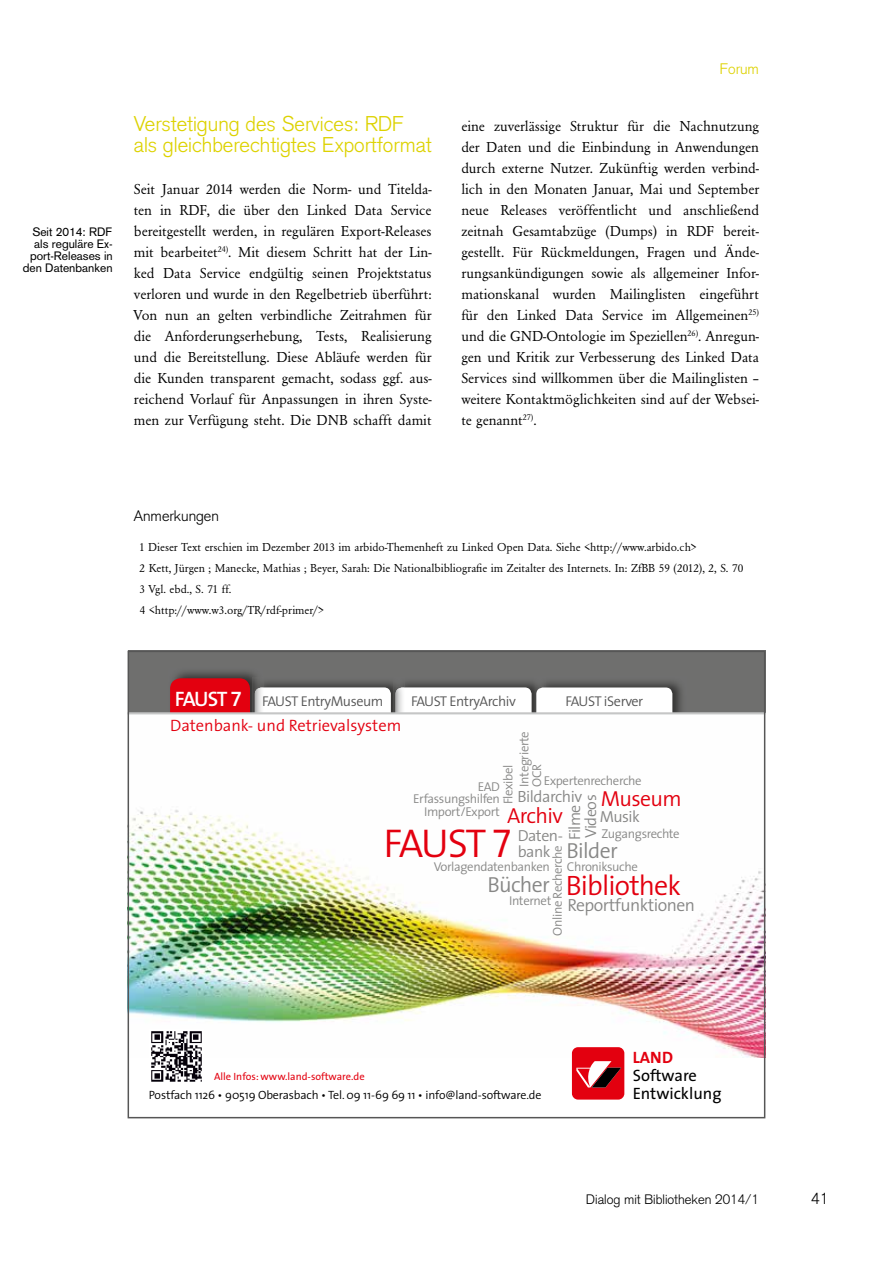
<style>
.page{position:relative;width:893px;height:1263px;background:#fff}
.page>*{position:absolute;margin:0;border:0;box-sizing:border-box;transform-origin:0 0}
.t1{font:300 40.35px "The Sans";letter-spacing:-.065em;color:#e3000f}
.t2{font:300 28.05px "The Sans";letter-spacing:-.03em;color:#e3000f}
.t3{font:300 21.75px "The Sans";letter-spacing:-.03em;color:#e3000f}
.t4{font:300 21.75px "The Sans";letter-spacing:-.03em;color:#878786}
.t5{font:300 21px/21px "Basic Commercial LT";color:#ddd200}
.t6{font:300 17.7px "The Sans";letter-spacing:-.03em;color:#878786}
.t7{font:300 16.5px "The Sans";color:#e3000f}
.t8{font:16.5px "The Sans";color:#000}
.t9{font:700 16.5px "The Sans";color:#e3000f}
.t10{font:300 16.2px "The Sans";letter-spacing:-.03em;color:#878786}
.t11{font:300 16.05px/16px "The Sans";letter-spacing:-.03em;color:#878786}
.t12{font:300 15.75px "Basic Commercial LT";color:#000}
.t13{font:15px/21px "URW Garamond T";color:#000;text-align:justify}
.t14{font:300 15px "Basic Commercial LT";color:#000}
.t15{font:300 15px "Basic Commercial LT";color:#ddd200}
.t16{font:300 14.25px "The Sans";letter-spacing:-.03em;color:#565656}
.t17{font:300 13.5px "Basic Commercial LT";color:#000}
.t18{font:300 12.75px/12.8px "The Sans";letter-spacing:-.03em;color:#878786}
.t19{font:12px/21px "URW Garamond T";color:#000}
.t20{font:300 12px "The Sans";letter-spacing:-.01em;color:#000}
.t21{font:12px/12px "Basic Commercial LT";color:#000;text-align:right}
.t22{font:10.5px "The Sans";color:#e3000f}
.s1{font-weight:600;font-size:21px;color:#fff}
.s2{font-family:"The Sans Semi Bold Expert";font-weight:400;font-size:21px;color:#fff}
.s3{font-family:"The Sans Semi Light Caps";font-weight:400}
</style>
<div class="page">
<img style="left:128px;top:651px;width:637px;height:467px">
<svg style="left:149px;top:1028px;width:55px;height:56px"></svg>
<p class="t21" style="left:23px;top:226px;width:91px">Seit 2014: RDF als reguläre Ex&shy;port-Releases in den Datenbanken</p>
<h3 class="t5" style="left:134px;top:113px;width:299px">Verstetigung des Services: RDF als gleichberechtigtes Exportformat</h3>
<p class="t13" style="left:134px;top:179px;width:299px">Seit Januar 2014 werden die Norm- und Titelda&shy;ten in RDF, die über den Linked Data Service bereitgestellt werden, in regulären Export-Releases mit bearbeitet<sup>24)</sup>. Mit diesem Schritt hat der Lin&shy;ked Data Service endgültig seinen Projektstatus verloren und wurde in den Regelbetrieb überführt:<br>Von nun an gelten verbindliche Zeitrahmen für die Anforderungserhebung, Tests, Realisierung und die Bereitstellung. Diese Abläufe werden für die Kunden transparent gemacht, sodass ggf. aus&shy;reichend Vorlauf für Anpassungen in ihren Syste&shy;men zur Verfügung steht. Die DNB schafft damit</p>
<p class="t15" style="left:720px;top:60px;width:41px">Forum</p>
<p class="t13" style="left:461px;top:116px;width:299px">eine zuverlässige Struktur für die Nachnutzung der Daten und die Einbindung in Anwendungen durch externe Nutzer. Zukünftig werden verbind&shy;lich in den Monaten Januar, Mai und September neue Releases veröffentlicht und anschließend zeitnah Gesamtabzüge (Dumps) in RDF bereit&shy;gestellt. Für Rückmeldungen, Fragen und Ände&shy;rungsankündigungen sowie als allgemeiner Infor&shy;mationskanal wurden Mailinglisten eingeführt für den Linked Data Service im Allgemeinen<sup>25) </sup>und die GND-Ontologie im Speziellen<sup>26)</sup>. Anregun&shy;gen und Kritik zur Verbesserung des Linked Data Services sind willkommen über die Mailinglisten – weitere Kontaktmöglichkeiten sind auf der Websei&shy;te genannt<sup>27)</sup>.</p>
<p class="t14" style="left:134px;top:507px;width:87px">Anmerkungen</p>
<p class="t19" style="left:139px;top:537px;width:606px">1 Dieser Text erschien im Dezember 2013 im arbido-Themenheft zu Linked Open Data. Siehe &lt;http://www.arbido.ch&gt;<br>2 Kett, Jürgen ; Manecke, Mathias ; Beyer, Sarah: Die Nationalbibliografie im Zeitalter des Internets. In: ZfBB 59 (2012), 2, S. 70<br>3 Vgl. ebd., S. 71 ff.<br>4 &lt;http://www.w3.org/TR/rdf-primer/&gt;</p>
<p class="t16" style="left:175px;top:689px;width:210px"><span class="s1">FAUST</span> <span class="s2">7</span> FAUST EntryMuseum</p>
<p class="t16" style="left:411px;top:689px;width:106px">FAUST EntryArchiv</p>
<p class="t16" style="left:565px;top:689px;width:79px">FAUST iServer</p>
<p class="t7" style="left:170px;top:711px;width:233px">Datenbank- und Retrievalsystem</p>
<p class="t18" style="left:517px;top:786px;width:57px;rotate:-90deg">Integrierte<br>OCR</p>
<p class="t18" style="left:501px;top:804px;width:41px;rotate:-90deg">Flexibel</p>
<p class="t18" style="left:544px;top:774px;width:99px">Expertenrecherche</p>
<p class="t18" style="left:478px;top:779px;width:24px">EAD</p>
<p class="t10" style="left:518px;top:783px;width:66px">Bildarchiv</p>
<h3 class="t3" style="left:601px;top:781px;width:82px">Museum</h3>
<p class="t18" style="left:413px;top:792px;width:88px">Erfassungshilfen</p>
<p class="t11" style="left:582px;top:838px;width:45px;rotate:-90deg">Videos</p>
<p class="t11" style="left:566px;top:840px;width:37px;rotate:-90deg">Filme</p>
<p class="t11" style="left:600px;top:808px;width:42px">Musik</p>
<h3 class="t3" style="left:507px;top:797px;width:57px">Archiv</h3>
<p class="t18" style="left:424px;top:805px;width:77px">Import/Export</p>
<p class="t18" style="left:602px;top:827px;width:80px">Zugangsrechte</p>
<p class="t18" style="left:567px;top:860px;width:73px">Chroniksuche</p>
<h1 class="t1" style="left:383px;top:810px;width:129px">FAUST <span class="s3">7</span></h1>
<p class="t11" style="left:518px;top:827px;width:47px">Daten&shy;bank</p>
<h3 class="t4" style="left:567px;top:833px;width:53px">Bilder</h3>
<p class="t18" style="left:551px;top:936px;width:92px;rotate:-90deg">Online Recherche</p>
<p class="t18" style="left:434px;top:860px;width:117px">Vorlagendatenbanken</p>
<h2 class="t2" style="left:566px;top:863px;width:117px">Bibliothek</h2>
<h3 class="t4" style="left:487px;top:867px;width:64px">Bücher</h3>
<p class="t18" style="left:509px;top:894px;width:44px">Internet</p>
<p class="t6" style="left:567px;top:890px;width:129px">Reportfunktionen</p>
<p class="t22" style="left:214px;top:1068px;width:152px">Alle Infos: www.land-software.de</p>
<p class="t9" style="left:633px;top:1044px;width:42px">LAND</p>
<p class="t8" style="left:633px;top:1062px;width:66px">Software</p>
<p class="t20" style="left:149px;top:1085px;width:394px">Postfach 1126 • 90519 Oberasbach • Tel. 09 11-69 69 11 • info@land-software.de</p>
<p class="t8" style="left:633px;top:1080px;width:90px">Entwicklung</p>
<p class="t17" style="left:586px;top:1191px;width:175px">Dialog mit Bibliotheken 2014/1</p>
<p class="t12" style="left:811px;top:1189px;width:19px">41</p>
</div>
